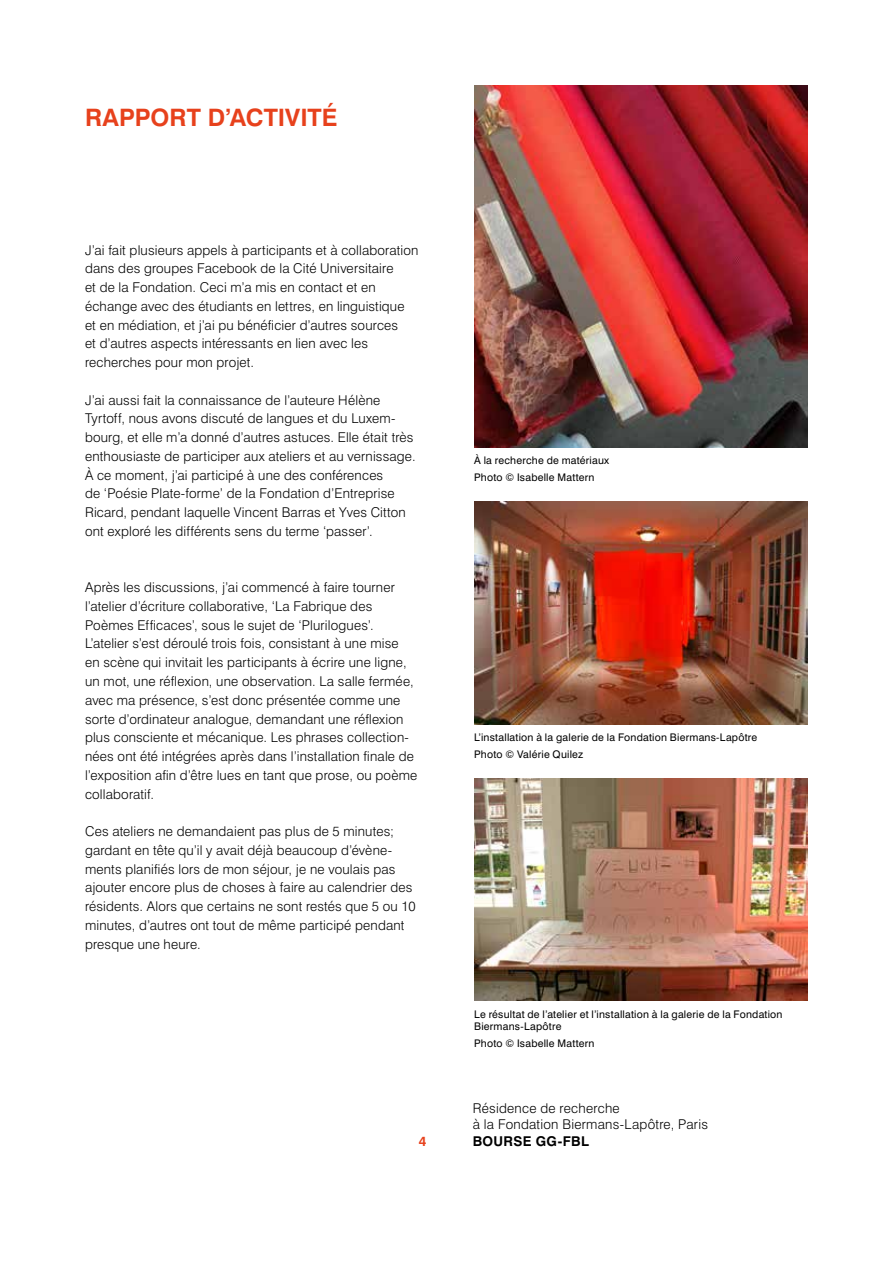
<style>
.page{position:relative;width:893px;height:1263px;background:#fff}
.page>*{position:absolute;margin:0;border:0;box-sizing:border-box;transform-origin:0 0}
.t1{font:700 24px "Swiss 721 BT";color:#e7411c}
.t2{font:300 13.5px/18.8px "Swiss 721 BT";letter-spacing:.015em;color:#000}
.t3{font:700 13.5px "Swiss 721 BT";letter-spacing:.025em;color:#000}
.t4{font:700 13.5px "Swiss 721 BT";color:#e7411c}
.t5{font:10.5px/16.8px "Swiss 721 BT";letter-spacing:.02em;color:#000}
</style>
<div class="page">
<img style="left:474px;top:85px;width:334px;height:362px">
<img style="left:474px;top:502px;width:334px;height:222px">
<img style="left:474px;top:778px;width:334px;height:223px">
<h1 class="t1" style="left:85px;top:102px;width:254px">RAPPORT D’ACTIVITÉ</h1>
<p class="t2" style="left:85px;top:240px;width:335px">J’ai fait plusieurs appels à participants et à collaboration dans des groupes Facebook de la Cité Universitaire<br>et de la Fondation. Ceci m’a mis en contact et en échange avec des étudiants en lettres, en linguistique et en médiation, et j’ai pu bénéficier d’autres sources<br>et d’autres aspects intéressants en lien avec les recherches pour mon projet.</p>
<p class="t2" style="left:85px;top:390px;width:332px">J’ai aussi fait la connaissance de l’auteure Hélène Tyrtoff, nous avons discuté de langues et du Luxem&shy;bourg, et elle m’a donné d’autres astuces. Elle était très enthousiaste de participer aux ateliers et au vernissage.<br>À ce moment, j’ai participé à une des conférences<br>de ‘Poésie Plate-forme’ de la Fondation d’Entreprise Ricard, pendant laquelle Vincent Barras et Yves Citton ont exploré les différents sens du terme ‘passer’.</p>
<p class="t2" style="left:85px;top:578px;width:334px">Après les discussions, j’ai commencé à faire tourner l’atelier d’écriture collaborative, ‘La Fabrique des Poèmes Efficaces’, sous le sujet de ‘Plurilogues’.<br>L’atelier s’est déroulé trois fois, consistant à une mise<br>en scène qui invitait les participants à écrire une ligne, un mot, une réflexion, une observation. La salle fermée, avec ma présence, s’est donc présentée comme une sorte d’ordinateur analogue, demandant une réflexion plus consciente et mécanique. Les phrases collection&shy;nées ont été intégrées après dans l’installation finale de l’exposition afin d’être lues en tant que prose, ou poème collaboratif.</p>
<p class="t2" style="left:85px;top:822px;width:332px">Ces ateliers ne demandaient pas plus de 5 minutes; gardant en tête qu’il y avait déjà beaucoup d’évène&shy;ments planifiés lors de mon séjour, je ne voulais pas ajouter encore plus de choses à faire au calendrier des résidents. Alors que certains ne sont restés que 5 ou 10 minutes, d’autres ont tout de même participé pendant presque une heure.</p>
<p class="t5" style="left:474px;top:451px;width:137px">À la recherche de matériaux<br>Photo © Isabelle Mattern</p>
<p class="t5" style="left:474px;top:729px;width:285px">L’installation à la galerie de la Fondation Biermans-Lapôtre<br>Photo © Valérie Quilez</p>
<p class="t5" style="left:474px;top:1007px;width:310px;line-height:12.6px">Le résultat de l’atelier et l’installation à la galerie de la Fondation<br>Biermans-Lapôtre</p>
<p class="t5" style="left:474px;top:1035px;width:122px">Photo © Isabelle Mattern</p>
<p class="t2" style="left:473px;top:1100px;width:237px;line-height:16.2px">Résidence de recherche<br>à la Fondation Biermans-Lapôtre, Paris</p>
<p class="t4" style="left:419px;top:1132px;width:9px">4</p>
<p class="t3" style="left:473px;top:1132px;width:118px">BOURSE GG-FBL</p>
</div>
